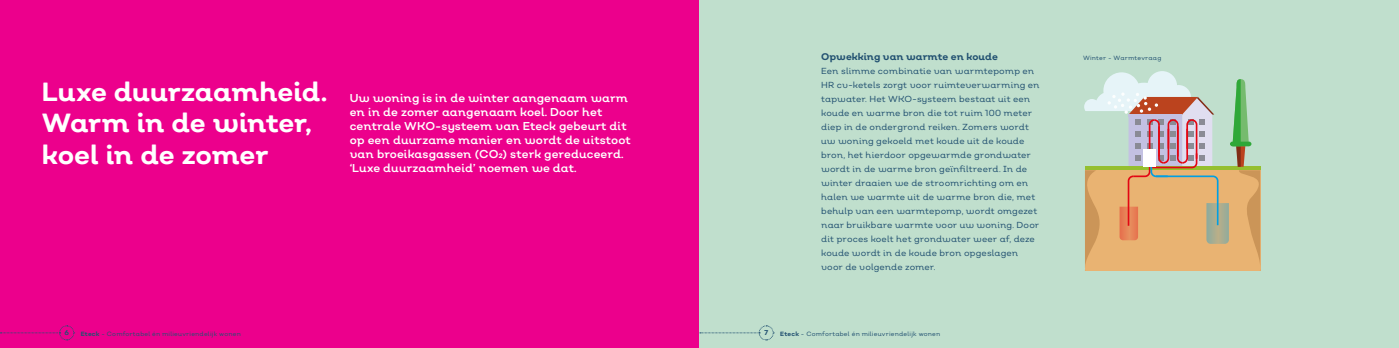
<style>
.page{position:relative;width:1399px;height:348px;background:#fff}
.page>*{position:absolute;margin:0;border:0;box-sizing:border-box;transform-origin:0 0}
.t1{font:700 26.25px/31.5px "Nutmeg Headline";letter-spacing:-.01em;color:#fff}
.t2{font:11.38px/14px "Nutmeg Headline";letter-spacing:.005em;color:#fff}
.t3{font:700 9.62px "Nutmeg Headline";letter-spacing:.005em;color:#225171}
.t4{font:8.75px/14px "Nutmeg Headline";letter-spacing:-.005em;color:#225171}
.t5{font:700 7px "Nutmeg Headline";color:#225171}
.t6{font:6.12px "Nutmeg";letter-spacing:.03em;color:#225171}
.s1{font-weight:700}
</style>
<div class="page">
<div style="left:0;top:0;width:699px;height:347px;background:#ec008c"></div>
<div style="left:699px;top:0;width:700px;height:347px;background:#c0dfcd"></div>
<svg style="left:1084px;top:71px;width:177px;height:198px"></svg>
<hr style="left:1128px;top:181px;width:1px;height:44px;background:#e30613">
<svg style="left:0;top:325px;width:75px;height:15px"></svg>
<svg style="left:700px;top:325px;width:74px;height:15px"></svg>
<h1 class="t1" style="left:42px;top:75px;width:287px">Luxe duurzaamheid.<br>Warm in de winter, koel in de zomer</h1>
<p class="t2" style="left:350px;top:90px;width:283px">Uw woning is in de winter aangenaam warm en in de zomer aangenaam koel. Door het centrale WKO-systeem van Eteck gebeurt dit op een duurzame manier en wordt de uitstoot van broeikasgassen (CO2) sterk gereduceerd. ‘Luxe duurzaamheid’ noemen we dat.</p>
<p class="t3" style="left:821px;top:50px;width:178px">Opwekking van warmte en koude</p>
<p class="t4" style="left:821px;top:63px;width:220px">Een slimme combinatie van warmtepomp en HR cv-ketels zorgt voor ruimteverwarming en tapwater. Het WKO-systeem bestaat uit een koude en warme bron die tot ruim 100 meter diep in de ondergrond reiken. Zomers wordt uw woning gekoeld met koude uit de koude bron, het hierdoor opgewarmde grondwater wordt in de warme bron geïnfiltreerd. In de winter draaien we de stroomrichting om en halen we warmte uit de warme bron die, met behulp van een warmtepomp, wordt omgezet naar bruikbare warmte voor uw woning. Door dit proces koelt het grondwater weer af, deze koude wordt in de koude bron opgeslagen voor de volgende zomer.</p>
<p class="t5" style="left:65px;top:327px;width:6px">6</p>
<p class="t6" style="left:81px;top:329px;width:161px"><span class="s1">Eteck</span> - Comfortabel én milieuvriendelijk wonen</p>
<p class="t5" style="left:764px;top:327px;width:5px">7</p>
<p class="t6" style="left:780px;top:329px;width:161px"><span class="s1">Eteck</span> - Comfortabel én milieuvriendelijk wonen</p>
<p class="t6" style="left:1083px;top:53px;width:80px">Winter - Warmtevraag</p>
</div>
